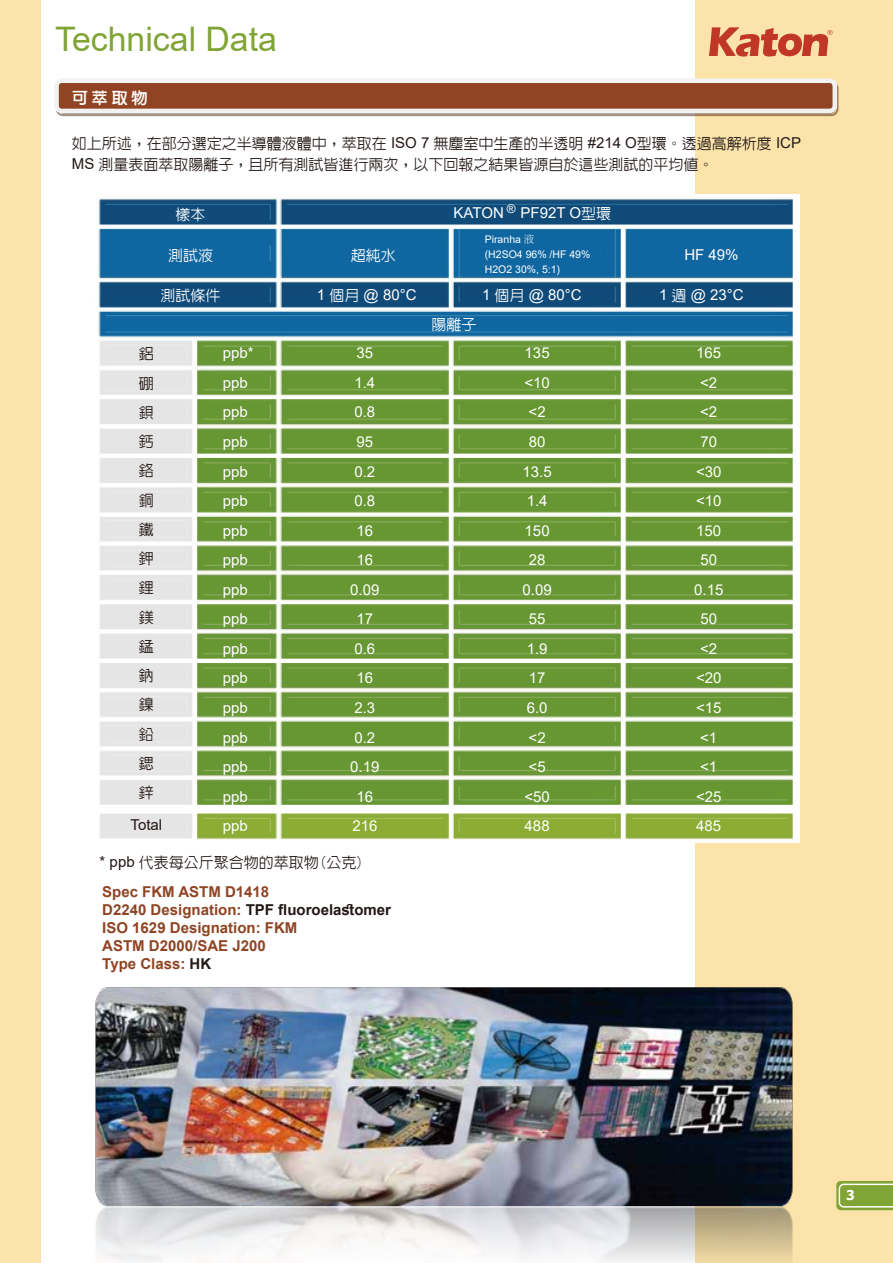
<style>
.page{position:relative;width:893px;height:1263px;background:#fff}
.page>*{position:absolute;margin:0;border:0;box-sizing:border-box;transform-origin:0 0}
.t1{font:33.75px "Arial";color:#80a435}
.t2{font:16.5px "New Gothic Extra";color:#fff}
.t3{font:15px/29.5px "Arial";color:#fff;text-align:center}
.t4{font:500 15px/29.2px "New Gothic";color:#221815}
.t5{font:700 15px/18px "Arial";color:#8f4423}
.t6{font:500 15px "New Gothic";color:#fff}
.t7{font:15px "Arial";color:#221815}
.t8{font:700 13.5px "Tahoma";color:#fff}
.t9{font:12px "Arial";color:#fff}
.t10{font:10.5px/15px "Arial";color:#fff}
.s1{font-family:"Arial";font-weight:400}
.s2{font-family:"New Gothic";font-weight:500}
.s3{font-family:"Adobe Ming Std";font-weight:300}
.s4{color:#221815}
</style>
<div class="page">
<div style="left:0;top:0;width:40px;height:1263px;background:#fbe3aa"></div>
<div style="left:695px;top:0;width:198px;height:1263px;background:#fbe3aa"></div>
<svg style="left:836px;top:1181px;width:57px;height:29px;background:#8fae4d"></svg>
<svg style="left:709px;top:27px;width:124px;height:30px"></svg>
<svg style="left:56px;top:84px;width:782px;height:32px;background:#ab9789"></svg>
<div style="left:57px;top:81px;width:778px;height:30px;background:#904423;border-radius:5px"></div>
<div style="left:54px;top:79px;width:783px;height:34px;border:4px solid #f2f2f2;border-radius:5px"></div>
<img style="left:95px;top:987px;width:698px;height:274px">
<img style="left:98px;top:195px;width:701px;height:647px">
<h1 class="t1" style="left:55px;top:16px;width:223px">Technical Data</h1>
<p class="t2" style="left:72px;top:90px;width:77px">可萃取物</p>
<p class="t4" style="left:72px;top:133px;width:731px;line-height:21px">如上所述，在部分選定之半導體液體中，萃取在 <span class="s1">ISO 7</span> 無塵室中生產的半透明 <span class="s1">#214 O</span>型環。透過高解析度 <span class="s1">ICP<br>MS</span> 測量表面萃取陽離子，且所有測試皆進行兩次，以下回報之結果皆源自於這些測試的平均值。</p>
<p class="t6" style="left:176px;top:207px;width:32px">樣本</p>
<p class="t6" style="left:168px;top:248px;width:47px">測試液</p>
<p class="t6" style="left:161px;top:288px;width:62px">測試條件</p>
<p class="t6" style="left:351px;top:248px;width:47px">超純水</p>
<p class="t3" style="left:317px;top:280px;width:101px">1 <span class="s2">個月</span> @ 80°C</p>
<p class="t9" style="left:507px;top:201px;width:10px">®</p>
<p class="t3" style="left:454px;top:198px;width:159px">KATON PF92T O<span class="s2">型環</span></p>
<p class="t10" style="left:485px;top:232px;width:107px">Piranha <span class="s3">液<br></span>(H2SO4 96% /HF 49%<br>H2O2 30%, 5:1)</p>
<p class="t3" style="left:482px;top:280px;width:101px">1 <span class="s2">個月</span> @ 80°C</p>
<p class="t6" style="left:431px;top:317px;width:46px">陽離子</p>
<p class="t3" style="left:684px;top:239px;width:56px">HF 49%</p>
<p class="t3" style="left:659px;top:280px;width:86px">1 <span class="s2">週</span> @ 23°C</p>
<p class="t4" style="left:139px;top:339px;width:16px;text-align:justify">鋁硼鋇鈣鉻銅鐵鉀鋰鎂錳鈉鎳鉛鍶鋅</p>
<p class="t7" style="left:130px;top:814px;width:33px">Total</p>
<p class="t3" style="left:223px;top:338px;width:32px;text-align:left">ppb* ppb ppb ppb ppb ppb ppb ppb ppb ppb ppb ppb ppb ppb ppb ppb ppb</p>
<p class="t3" style="left:350px;top:338px;width:31px">35<br>1.4<br>0.8<br>95<br>0.2<br>0.8<br>16<br>16<br>0.09<br>17<br>0.6<br>16<br>2.3<br>0.2<br>0.19<br>16<br>216</p>
<p class="t3" style="left:523px;top:338px;width:31px">135 &lt;10 &lt;2<br>80<br>13.5<br>1.4<br>150<br>28<br>0.09<br>55<br>1.9<br>17<br>6.0 &lt;2 &lt;5 &lt;50<br>488</p>
<p class="t3" style="left:694px;top:338px;width:31px">165 &lt;2 &lt;2<br>70 &lt;30 &lt;10<br>150<br>50<br>0.15<br>50 &lt;2 &lt;20 &lt;15 &lt;1 &lt;1 &lt;25<br>485</p>
<p class="t4" style="left:100px;top:848px;width:266px"><span class="s1">* ppb</span> 代表每公斤聚合物的萃取物(公克)</p>
<p class="t5" style="left:102px;top:882px;width:290px">Spec FKM ASTM D1418<br>D2240 Designation: <span class="s4">TPF fluoroelastomer<br></span>ISO 1629 Designation: FKM<br>ASTM D2000/SAE J200<br>Type Class: <span class="s4">HK</span></p>
<p class="t8" style="left:846px;top:1186px;width:10px">3</p>
</div>
